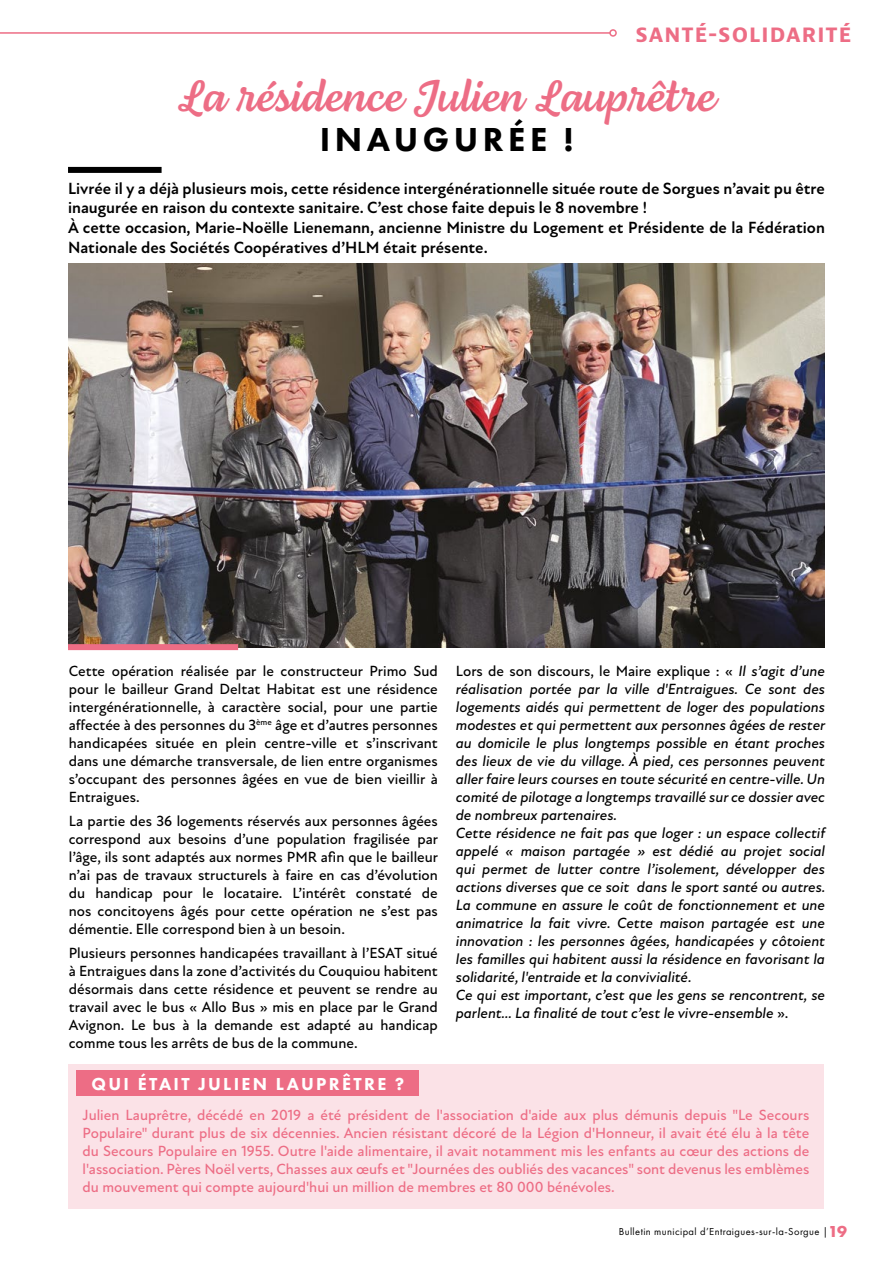
<style>
.page{position:relative;width:893px;height:1263px;background:#fff}
.page>*{position:absolute;margin:0;border:0;box-sizing:border-box;transform-origin:0 0}
.t1{font:45px "Lemongrass Script";color:#ed6d85}
.t2{font:800 34.5px "Futura PT";letter-spacing:.13em;color:#000}
.t3{font:700 21px "Bernina Sans";letter-spacing:.05em;color:#ed6d85}
.t4{font:800 18px "Futura PT";letter-spacing:.13em;color:#fff}
.t5{font:700 16.5px/19.8px "Atten New";color:#000}
.t6{font:500 15px/18px "Atten New";color:#000;text-align:justify}
.t7{font:italic 500 15px/18px "Atten New";color:#000}
.t8{font:500 15px/18px "Atten New";color:#ed6d85;text-align:justify}
.t9{font:10.5px "Futura PT";letter-spacing:.04em;color:#000}
.s1{font-style:normal}
.s2{font-weight:700;font-size:16.5px;color:#ed6d85}
</style>
<div class="page">
<hr style="left:0;top:32px;width:610px;height:2px;background:#ed6d85">
<div style="left:609px;top:29px;width:8px;height:8px;border:2px solid #ed6d85;border-radius:50%"></div>
<img style="left:68px;top:263px;width:757px;height:384px">
<div style="left:68px;top:644px;width:170px;height:6px;background:#ed6d85"></div>
<div style="left:69px;top:1065px;width:755px;height:144px;background:#fbe2e7"></div>
<div style="left:77px;top:1070px;width:342px;height:26px;background:#ed6d85"></div>
<div style="left:68px;top:167px;width:94px;height:6px;background:#000"></div>
<h3 class="t3" style="left:635px;top:21px;width:218px">SANTÉ-SOLIDARITÉ</h3>
<h1 class="t1" style="left:177px;top:69px;width:539px">La résidence Julien Lauprêtre</h1>
<h2 class="t2" style="left:320px;top:118px;width:255px">INAUGURÉE !</h2>
<p class="t5" style="left:68px;top:178px;width:758px">Livrée il y a déjà plusieurs mois, cette résidence intergénérationnelle située route de Sorgues n’avait pu être inaugurée en raison du contexte sanitaire. C’est chose faite depuis le 8 novembre !<br>À cette occasion, Marie-Noëlle Lienemann, ancienne Ministre du Logement et Présidente de la Fédération Nationale des Sociétés Coopératives d’HLM était présente.</p>
<p class="t6" style="left:69px;top:662px;width:371px">Cette opération réalisée par le constructeur Primo Sud pour le bailleur Grand Deltat Habitat est une résidence intergénérationnelle, à caractère social, pour une partie affectée à des personnes du 3<sup>ème</sup> âge et d’autres personnes handicapées située en plein centre-ville et s’inscrivant dans une démarche transversale, de lien entre organismes s’occupant des personnes âgées en vue de bien vieillir à Entraigues.</p>
<p class="t6" style="left:69px;top:812px;width:371px">La partie des 36 logements réservés aux personnes âgées correspond aux besoins d’une population fragilisée par l’âge, ils sont adaptés aux normes PMR afin que le bailleur n’ai pas de travaux structurels à faire en cas d’évolution du handicap pour le locataire. L’intérêt constaté de nos concitoyens âgés pour cette opération ne s’est pas démentie. Elle correspond bien à un besoin.</p>
<p class="t6" style="left:69px;top:944px;width:371px">Plusieurs personnes handicapées travaillant à l’ESAT situé à Entraigues dans la zone d’activités du Couquiou habitent désormais dans cette résidence et peuvent se rendre au travail avec le bus « Allo Bus » mis en place par le Grand Avignon. Le bus à la demande est adapté au handicap comme tous les arrêts de bus de la commune.</p>
<p class="t7" style="left:456px;top:662px;width:371px"><span class="s1">Lors de son discours, le Maire explique : «</span> Il s’agit d’une réalisation portée par la ville d'Entraigues. Ce sont des logements aidés qui permettent de loger des populations modestes et qui permettent aux personnes âgées de rester au domicile le plus longtemps possible en étant proches des lieux de vie du village. À pied, ces personnes peuvent aller faire leurs courses en toute sécurité en centre-ville. Un comité de pilotage a longtemps travaillé sur ce dossier avec de nombreux partenaires.<br>Cette résidence ne fait pas que loger : un espace collectif appelé « maison partagée » est dédié au projet social qui permet de lutter contre l’isolement, développer des actions diverses que ce soit dans le sport santé ou autres.<br>La commune en assure le coût de fonctionnement et une animatrice la fait vivre. Cette maison partagée est une innovation : les personnes âgées, handicapées y côtoient les familles qui habitent aussi la résidence en favorisant la solidarité, l'entraide et la convivialité.<br>Ce qui est important, c’est que les gens se rencontrent, se parlent… La finalité de tout c’est le vivre-ensemble <span class="s1">».</span></p>
<p class="t4" style="left:91px;top:1073px;width:314px">QUI ÉTAIT JULIEN LAUPRÊTRE ?</p>
<p class="t8" style="left:83px;top:1106px;width:728px">Julien Lauprêtre, décédé en 2019 a été président de l'association d'aide aux plus démunis depuis "Le Secours Populaire" durant plus de six décennies. Ancien résistant décoré de la Légion d'Honneur, il avait été élu à la tête du Secours Populaire en 1955. Outre l'aide alimentaire, il avait notamment mis les enfants au cœur des actions de l'association. Pères Noël verts, Chasses aux œufs et "Journées des oubliés des vacances" sont devenus les emblèmes du mouvement qui compte aujourd'hui un million de membres et 80 000 bénévoles.</p>
<p class="t9" style="left:619px;top:1225px;width:230px">Bulletin municipal d’Entraigues-sur-la-Sorgue |<span class="s2">19</span></p>
</div>
